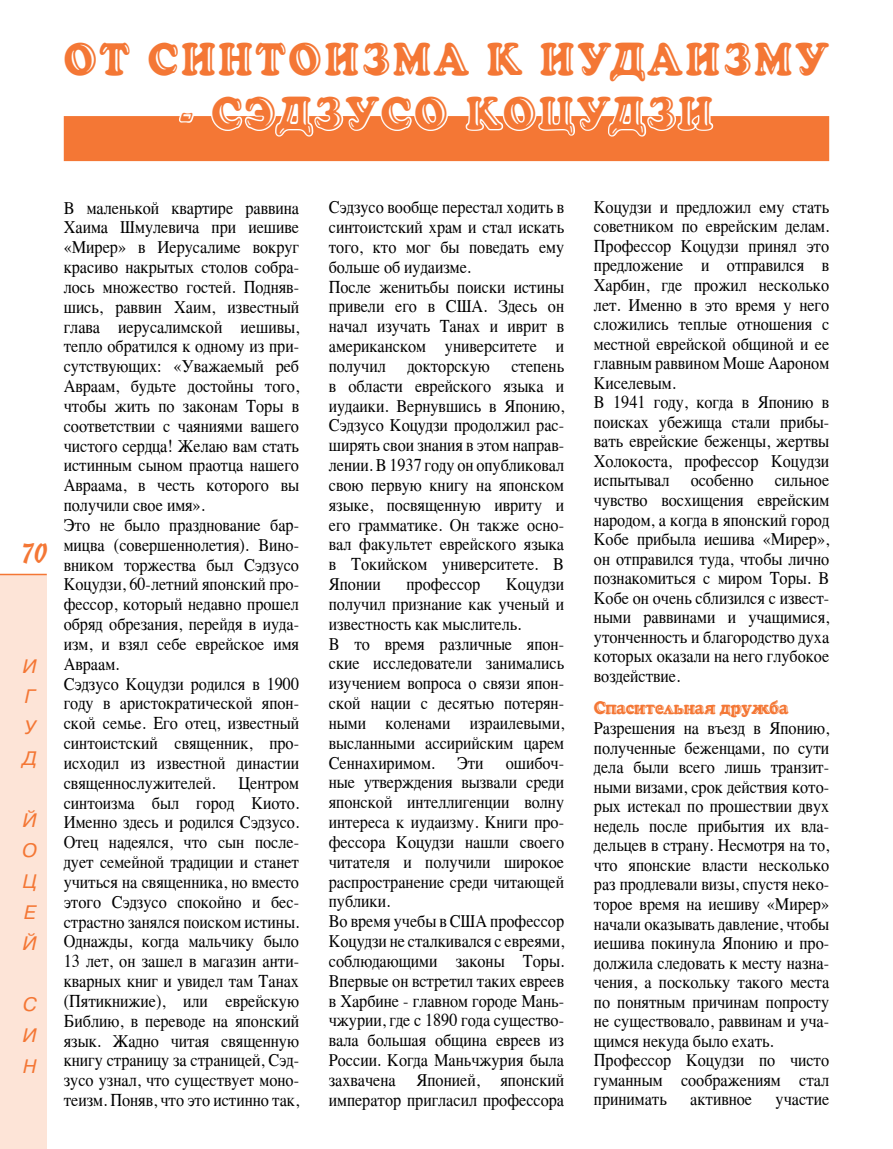
<style>
.page{position:relative;width:893px;height:1149px;background:#fff}
.page>*{position:absolute;margin:0;border:0;box-sizing:border-box;transform-origin:0 0}
.t1{font:900 45px "Cooper Hilite CY";letter-spacing:.075em;color:#f47735;scale:.9 1}
.t2{font:27px "Cascade Script";color:#f47735;scale:.9 1}
.t3{font:italic 19.5px/30.8px "Pragmatica C";color:#f47735;text-align:justify}
.t4{font:18px/19.8px "Times";color:#000;scale:.9 1}
.t5{font:900 18px "Cooper Hilite CY";letter-spacing:-.03em;color:#f47735;scale:.9 1}
</style>
<div class="page">
<div style="left:0;top:574px;width:47px;height:574px;background:#fde4d7"></div>
<hr style="left:0;top:573px;width:47px;height:2px;background:#f47735">
<div style="left:63px;top:116px;width:70px;height:46px;background:#f47735"></div>
<svg style="left:145px;top:116px;width:685px;height:46px;background:#f58a52"></svg>
<h1 class="t1" style="left:64px;top:32px;width:852px">ОТ СИНТОИЗМА К ИУДАИЗМУ</h1>
<h1 class="t1" style="left:180px;top:86px;width:593px">- СЭДЗУСО КОЦУДЗИ</h1>
<h2 class="t2" style="left:20px;top:537px;width:32px">70</h2>
<p class="t3" style="left:23px;top:650px;width:16px">И Г У Д</p>
<p class="t3" style="left:22px;top:804px;width:16px">Й O Ц Е Й</p>
<p class="t3" style="left:23px;top:988px;width:16px">С И Н</p>
<p class="t4" style="left:64px;top:196px;width:263px">В маленькой квартире раввина<br>Хаима Шмулевича при иешиве «Мирер» в Иерусалиме вокруг красиво накрытых столов собра&shy;лось множество гостей. Подняв&shy;шись, раввин Хаим, известный глава иерусалимской иешивы, тепло обратился к одному из при&shy;сутствующих: «Уважаемый реб<br>Авраам, будьте достойны того, чтобы жить по законам Торы в соответствии с чаяниями вашего чистого сердца! Желаю вам стать истинным сыном праотца нашего<br>Авраама, в честь которого вы получили свое имя».<br>Это не было празднование бар&shy;мицва (совершеннолетия). Вино&shy;вником торжества был Сэдзусо<br>Коцудзи, 60-летний японский про&shy;фессор, который недавно прошел обряд обрезания, перейдя в иуда&shy;изм, и взял себе еврейское имя<br>Авраам.<br>Сэдзусо Коцудзи родился в 1900 году в аристократической япон&shy;ской семье. Его отец, известный синтоистский священник, про&shy;исходил из известной династии священнослужителей.</p>
<p class="t4" style="left:64px;top:771px;width:263px;text-align:justify;text-indent:175px">Центром синтоизма был город Киото.<br>Именно здесь и родился Сэдзусо.<br>Отец надеялся, что сын после&shy;дует семейной традиции и станет учиться на священника, но вместо этого Сэдзусо спокойно и бес&shy;страстно занялся поиском истины.<br>Однажды, когда мальчику было 13 лет, он зашел в магазин анти&shy;кварных книг и увидел там Танах (Пятикнижие), или еврейскую Библию, в переводе на японский язык. Жадно читая священную книгу страницу за страницей, Сэд&shy;зусо узнал, что существует моно&shy;теизм. Поняв, что это истинно так,</p>
<p class="t4" style="left:329px;top:195px;width:263px">Сэдзусо вообще перестал ходить в синтоистский храм и стал искать того, кто мог бы поведать ему больше об иудаизме.<br>После женитьбы поиски истины привели его в США. Здесь он начал изучать Танах и иврит в американском университете и получил докторскую степень в области еврейского языка и иудаики. Вернувшись в Японию,<br>Сэдзусо Коцудзи продолжил рас&shy;ширять свои знания в этом направ&shy;лении. В 1937 году он опубликовал свою первую книгу на японском языке, посвященную ивриту и его грамматике. Он также осно&shy;вал факультет еврейского языка в Токийском университете. В<br>Японии</p>
<p class="t4" style="left:407px;top:572px;width:84px">профессор</p>
<p class="t4" style="left:329px;top:572px;width:263px;text-indent:177px">Коцудзи получил признание как ученый и известность как мыслитель.<br>В то время различные япон&shy;ские исследователи занимались изучением вопроса о связи япон&shy;ской нации с десятью потерян&shy;ными коленами израилевыми, высланными ассирийским царем<br>Сеннахиримом. Эти ошибоч&shy;ные утверждения вызвали среди японской интеллигенции волну интереса к иудаизму. Книги про&shy;фессора Коцудзи нашли своего читателя и получили широкое распространение среди читающей публики.<br>Во время учебы в США профессор<br>Коцудзи не сталкивался с евреями, соблюдающими законы Торы.<br>Впервые он встретил таких евреев в Харбине - главном городе Мань&shy;чжурии, где с 1890 года существо&shy;вала большая община евреев из<br>России. Когда Маньчжурия была захвачена Японией, японский император пригласил профессора</p>
<p class="t4" style="left:594px;top:195px;width:263px">Коцудзи и предложил ему стать советником по еврейским делам.<br>Профессор Коцудзи принял это предложение и отправился в<br>Харбин, где прожил несколько лет. Именно в это время у него сложились теплые отношения с местной еврейской общиной и ее главным раввином Моше Аароном<br>Киселевым.<br>В 1941 году, когда в Японию в поисках убежища стали прибы&shy;вать еврейские беженцы, жертвы<br>Холокоста, профессор Коцудзи испытывал особенно сильное чувство восхищения еврейским народом, а когда в японский город<br>Кобе прибыла иешива «Мирер», он отправился туда, чтобы лично познакомиться с миром Торы. В<br>Кобе он очень сблизился с извест&shy;ными раввинами и учащимися, утонченность и благородство духа которых оказали на него глубокое воздействие.</p>
<p class="t5" style="left:594px;top:697px;width:218px">Спасительная дружба</p>
<p class="t4" style="left:594px;top:716px;width:263px">Разрешения на въезд в Японию, полученные беженцами, по сути дела были всего лишь транзит&shy;ными визами, срок действия кото&shy;рых истекал по прошествии двух недель после прибытия их вла&shy;дельцев в страну. Несмотря на то, что японские власти несколько раз продлевали визы, спустя неко&shy;торое время на иешиву «Мирер» начали оказывать давление, чтобы иешива покинула Японию и про&shy;должила следовать к месту назна&shy;чения, а поскольку такого места по понятным причинам попросту не существовало, раввинам и уча&shy;щимся некуда было ехать.<br>Профессор Коцудзи по чисто гуманным соображениям стал принимать</p>
<p class="t4" style="left:690px;top:1087px;width:70px">активное</p>
<p class="t4" style="left:776px;top:1087px;width:61px">участие</p>
</div>
